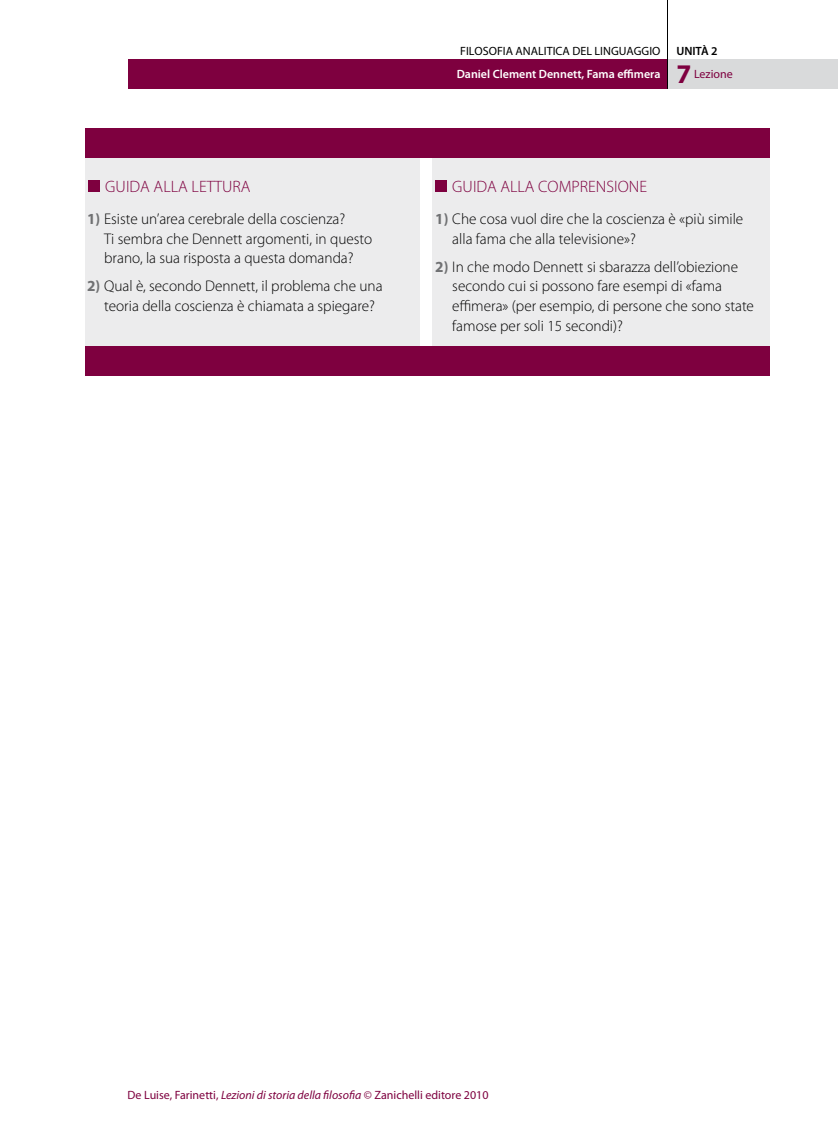
<style>
.page{position:relative;width:838px;height:1132px;background:#fff}
.page>*{position:absolute;margin:0;border:0;box-sizing:border-box;transform-origin:0 0}
.t1{font:700 27px "Myriad Pro";color:#7e003f}
.t2{font:16.5px "Myriad MM";letter-spacing:.005em;color:#7e003f}
.t3{font:300 15.45px/19.5px "Myriad Pro";color:#000}
.t4{font:12px "Myriad Pro";color:#7e003f}
.t5{font:600 12px "Myriad Pro";color:#fff}
.t6{font:12px "Myriad Pro";color:#000}
.t7{font:600 12px "Myriad Pro";color:#000}
.s1{font-weight:700;color:#707173}
.s2{font-style:italic}
</style>
<div class="page">
<div style="left:668px;top:59px;width:170px;height:30px;background:#d9dadb"></div>
<div style="left:128px;top:59px;width:539px;height:30px;background:#7e003f"></div>
<hr style="left:667px;top:0;width:1px;height:89px;background:#000">
<div style="left:85px;top:152px;width:334px;height:202px;background:#ececed"></div>
<div style="left:432px;top:157px;width:338px;height:201px;background:#ececed"></div>
<div style="left:88px;top:180px;width:11px;height:12px;background:#7e003f"></div>
<div style="left:435px;top:180px;width:11px;height:12px;background:#7e003f"></div>
<div style="left:85px;top:346px;width:685px;height:29px;background:#7e003f"></div>
<div style="left:85px;top:128px;width:685px;height:29px;background:#7e003f"></div>
<p class="t2" style="left:105px;top:178px;width:147px">GUIDA ALLA LETTURA</p>
<p class="t3" style="left:104px;top:209px;width:269px;text-indent:-17px"><span class="s1">1)</span> Esiste un’area cerebrale della coscienza?<br>Ti sembra che Dennett argomenti, in questo brano, la sua risposta a questa domanda?</p>
<p class="t3" style="left:104px;top:276px;width:280px;text-indent:-17px"><span class="s1">2)</span> Qual è, secondo Dennett, il problema che una teoria della coscienza è chiamata a spiegare?</p>
<p class="t6" style="left:460px;top:43px;width:84px">Filosofia analitic</p>
<p class="t6" style="left:562px;top:43px;width:99px">a del linguaggio</p>
<p class="t7" style="left:676px;top:43px;width:43px">UNITÀ 2</p>
<h1 class="t1" style="left:676px;top:56px;width:16px">7</h1>
<p class="t4" style="left:694px;top:67px;width:40px">Lezione</p>
<p class="t5" style="left:457px;top:66px;width:205px">Daniel Clement Dennett, Fama effimera</p>
<p class="t2" style="left:452px;top:178px;width:196px">GUIDA ALLA COMPRENSIONE</p>
<p class="t3" style="left:452px;top:209px;width:292px;text-indent:-17px"><span class="s1">1)</span> Che cosa vuol dire che la coscienza è «più simile alla fama che alla televisione»?</p>
<p class="t3" style="left:452px;top:257px;width:303px;text-indent:-17px"><span class="s1">2)</span> In che modo Dennett si sbarazza dell’obiezione secondo cui si possono fare esempi di «fama effimera» (per esempio, di persone che sono state famose per soli 15 secondi)?</p>
<p class="t4" style="left:128px;top:1087px;width:362px">De Luise, Farinetti, <span class="s2">Lezioni di storia della filosofia</span> © Zanichelli editore 2010</p>
</div>
